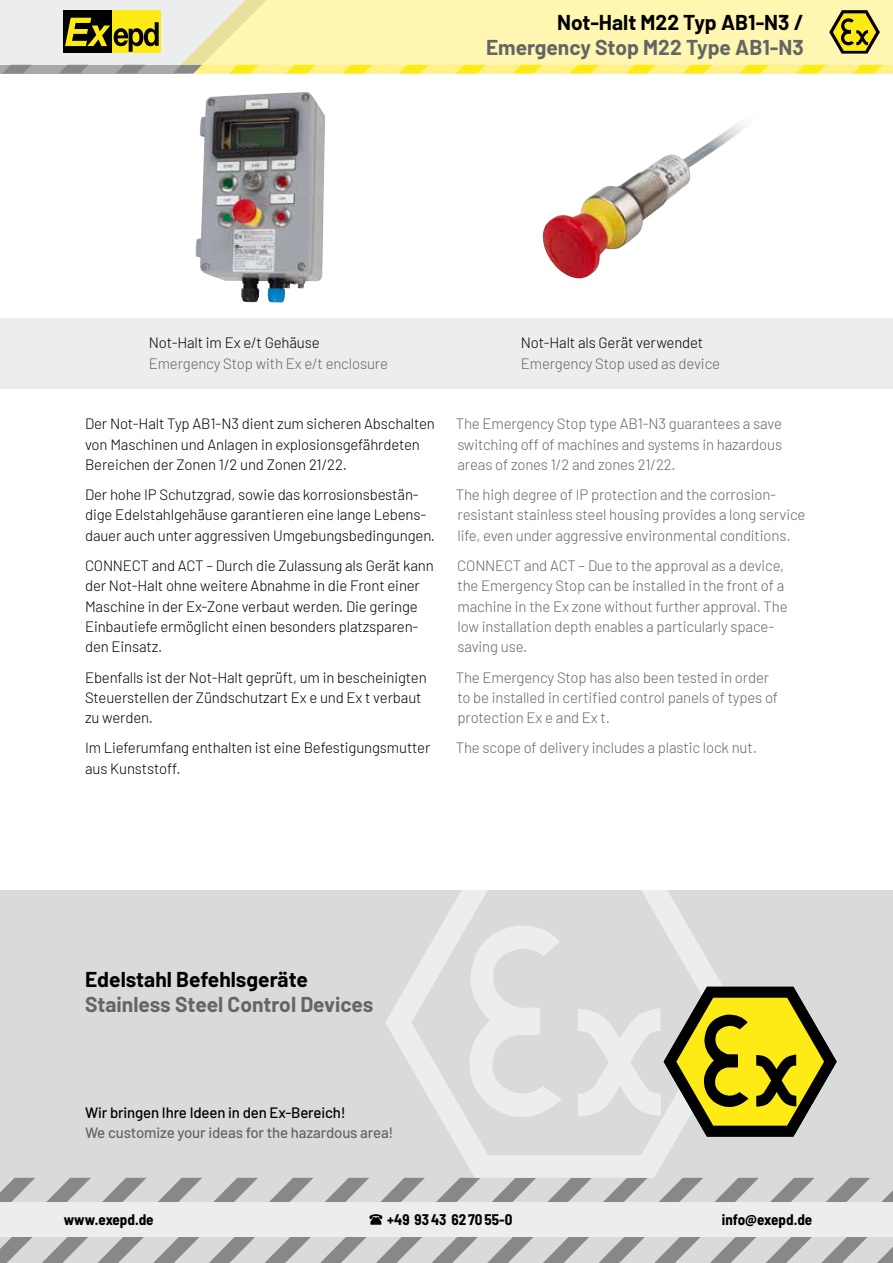
<style>
.page{position:relative;width:893px;height:1263px;background:#fff}
.page>*{position:absolute;margin:0;border:0;box-sizing:border-box;transform-origin:0 0}
.t1{font:700 21px "Barlow";color:#646567}
.t2{font:700 21px "Barlow";color:#000}
.t3{font:300 15px/20.2px "Barlow";letter-spacing:-.01em;color:#000}
.t4{font:300 15px/20.2px "Barlow";letter-spacing:-.01em;color:#646567}
.t5{font:500 15px "Barlow";letter-spacing:-.01em;color:#646567}
.t6{font:700 semi-condensed 15px "Barlow";color:#000}
.t7{font:500 15px "Barlow";letter-spacing:-.01em;color:#000}
</style>
<div class="page">
<div style="left:0;top:0;width:893px;height:73px;background:#eceded"></div>
<div style="left:0;top:65px;width:190px;height:8px;background:#a7a8aa"></div>
<svg style="left:3px;top:65px;width:28px;height:8px"></svg>
<div style="left:0;top:890px;width:893px;height:373px;background:#d9dadb"></div>
<svg style="left:385px;top:890px;width:359px;height:288px"></svg>
<svg style="left:468px;top:924px;width:369px;height:212px"></svg>
<div style="left:0;top:318px;width:893px;height:71px;background:#eceded"></div>
<img style="left:195px;top:169px;width:111px;height:133px">
<img style="left:542px;top:169px;width:149px;height:110px">
<svg style="left:59px;top:0;width:834px;height:169px"></svg>
<svg style="left:0;top:1178px;width:893px;height:85px"></svg>
<h1 class="t2" style="left:557px;top:7px;width:248px">Not-Halt M22 Typ AB1-N3 /</h1>
<h1 class="t1" style="left:486px;top:32px;width:319px">Emergency Stop M22 Type AB1-N3</h1>
<p class="t3" style="left:149px;top:332px;width:172px">Not-Halt im Ex e/t Gehäuse</p>
<p class="t4" style="left:149px;top:352px;width:241px">Emergency Stop with Ex e/t enclosure</p>
<p class="t3" style="left:85px;top:413px;width:351px">Der Not-Halt Typ AB1-N3 dient zum sicheren Abschalten von Maschinen und Anlagen in explosionsgefährdeten<br>Bereichen der Zonen 1/2 und Zonen 21/22.</p>
<p class="t3" style="left:85px;top:484px;width:352px">Der hohe IP Schutzgrad, sowie das korrosionsbestän&shy;dige Edelstahlgehäuse garantieren eine lange Lebens&shy;dauer auch unter aggressiven Umgebungsbedingungen.</p>
<p class="t3" style="left:85px;top:554px;width:350px">CONNECT and ACT – Durch die Zulassung als Gerät kann der Not-Halt ohne weitere Abnahme in die Front einer Maschine in der Ex-Zone verbaut werden. Die geringe Einbautiefe ermöglicht einen besonders platzsparen&shy;den Einsatz.</p>
<p class="t3" style="left:85px;top:666px;width:343px">Ebenfalls ist der Not-Halt geprüft, um in bescheinigten<br>Steuerstellen der Zündschutzart Ex e und Ex t verbaut zu werden.</p>
<p class="t3" style="left:85px;top:737px;width:347px">Im Lieferumfang enthalten ist eine Befestigungsmutter aus Kunststoff.</p>
<p class="t3" style="left:521px;top:332px;width:184px">Not-Halt als Gerät verwendet</p>
<p class="t4" style="left:521px;top:352px;width:201px">Emergency Stop used as device</p>
<p class="t4" style="left:456px;top:413px;width:328px;text-align:justify">The Emergency Stop type AB1-N3 guarantees a save switching off of machines and systems in hazardous areas of zones 1/2 and zones 21/22.</p>
<p class="t4" style="left:456px;top:484px;width:351px">The high degree of IP protection and the corrosion&shy;resistant stainless steel housing provides a long service life, even under aggressive environmental conditions.</p>
<p class="t4" style="left:457px;top:554px;width:332px">CONNECT and ACT – Due to the approval as a device, the Emergency Stop can be installed in the front of a machine in the Ex zone without further approval. The low installation depth enables a particularly space&shy;saving use.</p>
<p class="t4" style="left:456px;top:666px;width:324px">The Emergency Stop has also been tested in order to be installed in certified control panels of types of protection Ex e and Ex t.</p>
<p class="t4" style="left:456px;top:737px;width:303px">The scope of delivery includes a plastic lock nut.</p>
<h1 class="t2" style="left:85px;top:964px;width:224px">Edelstahl Befehlsgeräte</h1>
<h1 class="t1" style="left:85px;top:989px;width:290px">Stainless Steel Control Devices</h1>
<p class="t7" style="left:85px;top:1101px;width:262px">Wir bringen Ihre Ideen in den Ex-Bereich!</p>
<p class="t5" style="left:85px;top:1122px;width:310px">We customize your ideas for the hazardous area!</p>
<p class="t6" style="left:64px;top:1208px;width:91px">www.exepd.de</p>
<p class="t6" style="left:387px;top:1208px;width:127px">+49 9343 62 7055-0</p>
<p class="t6" style="left:722px;top:1208px;width:92px">info@exepd.de</p>
</div>
